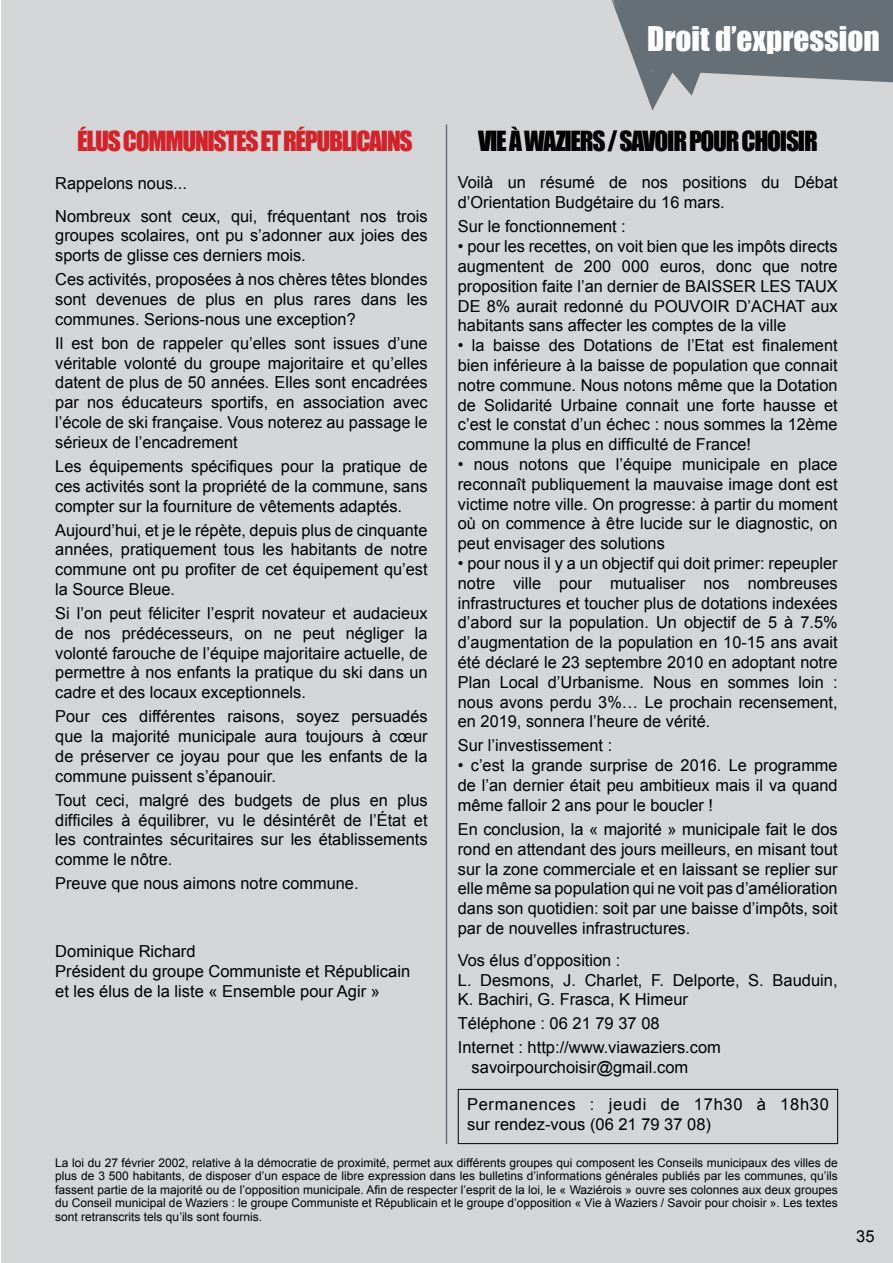
<style>
.page{position:relative;width:893px;height:1263px;background:#fff}
.page>*{position:absolute;margin:0;border:0;box-sizing:border-box;transform-origin:0 0}
.t1{font:31.2px "Impact";color:#fff}
.t2{font:25.5px "Impact";letter-spacing:-.05em;color:#d2232a}
.t3{font:25.5px "Impact";letter-spacing:-.05em;color:#000}
.t4{font:16.5px/19.8px "Arial";color:#000;text-align:justify}
.t5{font:16.5px/19.8px "Arial";letter-spacing:.04em;color:#000}
.t6{font:12px/13.5px "Arial";color:#000;text-align:justify}
</style>
<div class="page">
<div style="left:1px;top:0;width:892px;height:1263px;background:#d4d5d7"></div>
<svg style="left:612px;top:0;width:281px;height:111px"></svg>
<hr style="left:446px;top:124px;width:1px;height:1020px;background:#676f76">
<div style="left:458px;top:1089px;width:380px;height:55px;border:1px solid #000"></div>
<h1 class="t1" style="left:647px;top:15px;width:234px">Droit d’expression</h1>
<h2 class="t2" style="left:77px;top:121px;width:337px">ÉLUS COMMUNISTES ET RÉPUBLICAINS</h2>
<h2 class="t3" style="left:478px;top:122px;width:341px">VIE À WAZIERS / SAVOIR POUR CHOISIR</h2>
<p class="t4" style="left:55px;top:167px;width:374px;line-height:32.5px">Rappelons nous...<br>Nombreux sont ceux, qui, fréquentant nos trois</p>
<p class="t4" style="left:55px;top:226px;width:374px">groupes scolaires, ont pu s’adonner aux joies des sports de glisse ces derniers mois.</p>
<p class="t4" style="left:55px;top:270px;width:374px">Ces activités, proposées à nos chères têtes blondes sont devenues de plus en plus rares dans les communes. Serions-nous une exception?</p>
<p class="t4" style="left:55px;top:333px;width:374px">Il est bon de rappeler qu’elles sont issues d’une véritable volonté du groupe majoritaire et qu’elles datent de plus de 50 années. Elles sont encadrées par nos éducateurs sportifs, en association avec l’école de ski française. Vous noterez au passage le sérieux de l’encadrement</p>
<p class="t4" style="left:55px;top:456px;width:374px">Les équipements spécifiques pour la pratique de ces activités sont la propriété de la commune, sans compter sur la fourniture de vêtements adaptés.</p>
<p class="t4" style="left:55px;top:520px;width:374px">Aujourd’hui, et je le répète, depuis plus de cinquante années, pratiquement tous les habitants de notre commune ont pu profiter de cet équipement qu’est la Source Bleue.</p>
<p class="t4" style="left:55px;top:603px;width:374px">Si l’on peut féliciter l’esprit novateur et audacieux de nos prédécesseurs, on ne peut négliger la volonté farouche de l’équipe majoritaire actuelle, de permettre à nos enfants la pratique du ski dans un cadre et des locaux exceptionnels.</p>
<p class="t4" style="left:55px;top:707px;width:374px">Pour ces différentes raisons, soyez persuadés que la majorité municipale aura toujours à cœur de préserver ce joyau pour que les enfants de la commune puissent s’épanouir.</p>
<p class="t4" style="left:55px;top:790px;width:374px">Tout ceci, malgré des budgets de plus en plus difficiles à équilibrer, vu le désintérêt de l’État et les contraintes sécuritaires sur les établissements comme le nôtre.</p>
<p class="t4" style="left:55px;top:874px;width:305px">Preuve que nous aimons notre commune.</p>
<p class="t4" style="left:458px;top:173px;width:381px">Voilà un résumé de nos positions du Débat d’Orientation Budgétaire du 16 mars.</p>
<p class="t4" style="left:458px;top:217px;width:169px">Sur le fonctionnement :</p>
<p class="t4" style="left:458px;top:237px;width:381px">• pour les recettes, on voit bien que les impôts directs augmentent de 200 000 euros, donc que notre proposition faite l’an dernier de BAISSER LES TAUX DE 8% aurait redonné du POUVOIR D’ACHAT aux habitants sans affecter les comptes de la ville</p>
<p class="t4" style="left:458px;top:336px;width:381px">• la baisse des Dotations de l’Etat est finalement bien inférieure à la baisse de population que connait notre commune. Nous notons même que la Dotation de Solidarité Urbaine connait une forte hausse et c’est le constat d’un échec : nous sommes la 12ème commune la plus en difficulté de France!</p>
<p class="t4" style="left:458px;top:454px;width:381px">• nous notons que l’équipe municipale en place reconnaît publiquement la mauvaise image dont est victime notre ville. On progresse: à partir du moment où on commence à être lucide sur le diagnostic, on peut envisager des solutions</p>
<p class="t4" style="left:458px;top:553px;width:381px">• pour nous il y a un objectif qui doit primer: repeupler notre ville pour mutualiser nos nombreuses infrastructures et toucher plus de dotations indexées d’abord sur la population. Un objectif de 5 à 7.5% d’augmentation de la population en 10-15 ans avait été déclaré le 23 septembre 2010 en adoptant notre Plan Local d’Urbanisme. Nous en sommes loin : nous avons perdu 3%… Le prochain recensement, en 2019, sonnera l’heure de vérité.</p>
<p class="t4" style="left:458px;top:736px;width:156px">Sur l’investissement :</p>
<p class="t4" style="left:458px;top:756px;width:381px">• c’est la grande surprise de 2016. Le programme de l’an dernier était peu ambitieux mais il va quand même falloir 2 ans pour le boucler !</p>
<p class="t4" style="left:458px;top:819px;width:381px">En conclusion, la « majorité » municipale fait le dos rond en attendant des jours meilleurs, en misant tout sur la zone commerciale et en laissant se replier sur elle même sa population qui ne voit pas d’amélioration dans son quotidien: soit par une baisse d’impôts, soit par de nouvelles infrastructures.</p>
<p class="t4" style="left:458px;top:950px;width:381px;text-align:left">Vos élus d’opposition :<br>L. Desmons, J. Charlet, F. Delporte, S. Bauduin,<br>K. Bachiri, G. Frasca, K Himeur</p>
<p class="t4" style="left:458px;top:1012px;width:265px;line-height:24px">Téléphone : 06 21 79 37 08<br>Internet : http://www.viawaziers.com</p>
<p class="t4" style="left:472px;top:1058px;width:218px">savoirpourchoisir@gmail.com</p>
<p class="t4" style="left:55px;top:942px;width:356px;text-align:left">Dominique Richard<br>Président du groupe Communiste et Républicain et les élus de la liste « Ensemble pour Agir »</p>
<p class="t5" style="left:467px;top:1095px;width:363px">Permanences : jeudi de 17h30 à 18h30 sur rendez-vous (06 21 79 37 08)</p>
<p class="t6" style="left:55px;top:1156px;width:784px">La loi du 27 février 2002, relative à la démocratie de proximité, permet aux différents groupes qui composent les Conseils municipaux des villes de plus de 3 500 habitants, de disposer d’un espace de libre expression dans les bulletins d’informations générales publiés par les communes, qu’ils fassent partie de la majorité ou de l’opposition municipale. Afin de respecter l’esprit de la loi, le « Waziérois » ouvre ses colonnes aux deux groupes du Conseil municipal de Waziers : le groupe Communiste et Républicain et le groupe d’opposition « Vie à Waziers / Savoir pour choisir ». Les textes sont retranscrits tels qu’ils sont fournis.</p>
<p class="t4" style="left:856px;top:1226px;width:20px">35</p>
</div>
